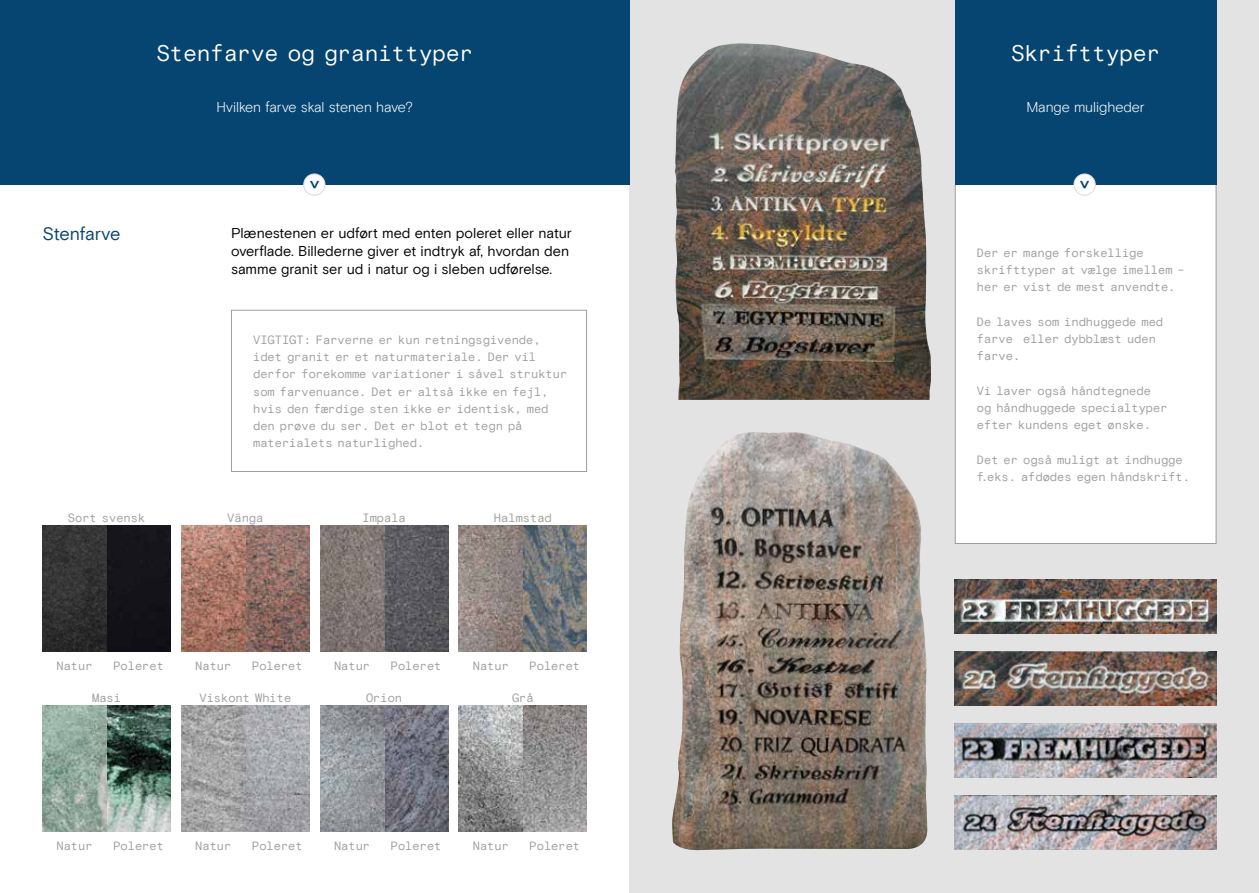
<style>
.page{position:relative;width:1259px;height:893px;background:#fff}
.page>*{position:absolute;margin:0;border:0;box-sizing:border-box;transform-origin:0 0}
.t1{font:22.5px "Basis Grotesque Mono";color:#fff}
.t2{font:18px "Basis Grotesque";letter-spacing:-.015em;color:#064571}
.t3{font:700 18px "Calibri";color:#064571}
.t4{font:14.25px/18px "Basis Grotesque";color:#000}
.t5{font:300 14.25px "Basis Grotesque";letter-spacing:-.005em;color:#fff}
.t6{font:12px/17.2px "Basis Grotesque Mono";color:#9d9d9c}
</style>
<div class="page">
<div style="left:629px;top:0;width:630px;height:893px;background:#e3e3e3"></div>
<div style="left:0;top:0;width:629px;height:185px;background:#064571"></div>
<img style="left:43px;top:526px;width:128px;height:126px">
<img style="left:43px;top:706px;width:128px;height:126px">
<img style="left:181px;top:526px;width:128px;height:126px">
<img style="left:181px;top:706px;width:128px;height:126px">
<img style="left:320px;top:526px;width:128px;height:126px">
<img style="left:320px;top:706px;width:128px;height:126px">
<img style="left:459px;top:526px;width:128px;height:126px">
<img style="left:459px;top:706px;width:128px;height:126px">
<div style="left:304px;top:174px;width:21px;height:21px;background:#fff;border-radius:50%"></div>
<div style="left:303px;top:174px;width:22px;height:22px;border:1px solid #dadada;border-radius:50%"></div>
<div style="left:231px;top:310px;width:356px;height:162px;border:1px solid #9d9d9c"></div>
<img style="left:955px;top:796px;width:261px;height:54px">
<img style="left:955px;top:724px;width:261px;height:54px">
<img style="left:955px;top:580px;width:261px;height:54px">
<img style="left:955px;top:652px;width:261px;height:54px">
<img style="left:672px;top:432px;width:256px;height:419px">
<div style="left:955px;top:184px;width:261px;height:359px;background:#fff"></div>
<div style="left:955px;top:184px;width:261px;height:360px;border:1px solid #9d9d9c"></div>
<img style="left:674px;top:43px;width:257px;height:357px">
<div style="left:955px;top:0;width:261px;height:185px;background:#064571"></div>
<div style="left:1074px;top:174px;width:21px;height:21px;background:#fff;border-radius:50%"></div>
<div style="left:1073px;top:174px;width:22px;height:22px;border:1px solid #dadada;border-radius:50%"></div>
<h1 class="t1" style="left:156px;top:40px;width:318px">Stenfarve og granittyper</h1>
<p class="t5" style="left:217px;top:99px;width:198px">Hvilken farve skal stenen have?</p>
<h2 class="t2" style="left:43px;top:223px;width:79px">Stenfarve</h2>
<p class="t6" style="left:68px;top:509px;width:79px">Sort svensk</p>
<h2 class="t3" style="left:327px;top:180px;width:10px;rotate:90deg">&gt;</h2>
<p class="t4" style="left:231px;top:224px;width:342px">Plænestenen er udført med enten poleret eller natur overflade. Billederne giver et indtryk af, hvordan den samme granit ser ud i natur og i sleben udførelse.</p>
<p class="t6" style="left:253px;top:331px;width:316px">VIGTIGT: Farverne er kun retningsgivende, idet granit er et naturmateriale. Der vil derfor forekomme variationer i såvel struktur som farvenuance. Det er altså ikke en fejl, hvis den færdige sten ikke er identisk, med den prøve du ser. Det er blot et tegn på materialets naturlighed.</p>
<p class="t6" style="left:227px;top:509px;width:38px">Vänga</p>
<p class="t6" style="left:362px;top:509px;width:45px">Impala</p>
<p class="t6" style="left:494px;top:509px;width:59px">Halmstad</p>
<p class="t6" style="left:56px;top:657px;width:38px">Natur</p>
<p class="t6" style="left:113px;top:657px;width:52px">Poleret</p>
<p class="t6" style="left:92px;top:689px;width:30px">Masi</p>
<p class="t6" style="left:195px;top:657px;width:38px">Natur</p>
<p class="t6" style="left:252px;top:657px;width:52px">Poleret</p>
<p class="t6" style="left:199px;top:689px;width:93px">Viskont White</p>
<p class="t6" style="left:334px;top:657px;width:38px">Natur</p>
<p class="t6" style="left:391px;top:657px;width:52px">Poleret</p>
<p class="t6" style="left:366px;top:689px;width:38px">Orion</p>
<p class="t6" style="left:473px;top:657px;width:38px">Natur</p>
<p class="t6" style="left:529px;top:657px;width:52px">Poleret</p>
<p class="t6" style="left:512px;top:689px;width:23px">Grå</p>
<p class="t6" style="left:56px;top:837px;width:38px">Natur</p>
<p class="t6" style="left:113px;top:837px;width:52px">Poleret</p>
<p class="t6" style="left:195px;top:837px;width:38px">Natur</p>
<p class="t6" style="left:252px;top:837px;width:52px">Poleret</p>
<p class="t6" style="left:334px;top:837px;width:38px">Natur</p>
<p class="t6" style="left:391px;top:837px;width:52px">Poleret</p>
<p class="t6" style="left:473px;top:837px;width:38px">Natur</p>
<p class="t6" style="left:529px;top:837px;width:52px">Poleret</p>
<h1 class="t1" style="left:1011px;top:40px;width:150px">Skrifttyper</h1>
<p class="t5" style="left:1026px;top:99px;width:120px">Mange muligheder</p>
<h2 class="t3" style="left:1097px;top:180px;width:10px;rotate:90deg">&gt;</h2>
<p class="t6" style="left:977px;top:244px;width:209px">Der er mange forskellige skrifttyper at vælge imellem - her er vist de mest anvendte.</p>
<p class="t6" style="left:977px;top:313px;width:188px">De laves som indhuggede med farve eller dybblæst uden farve.</p>
<p class="t6" style="left:977px;top:382px;width:192px">Vi laver også håndtegnede og håndhuggede specialtyper efter kundens eget ønske.</p>
<p class="t6" style="left:977px;top:451px;width:215px">Det er også muligt at indhugge f.eks. afdødes egen håndskrift.</p>
</div>
